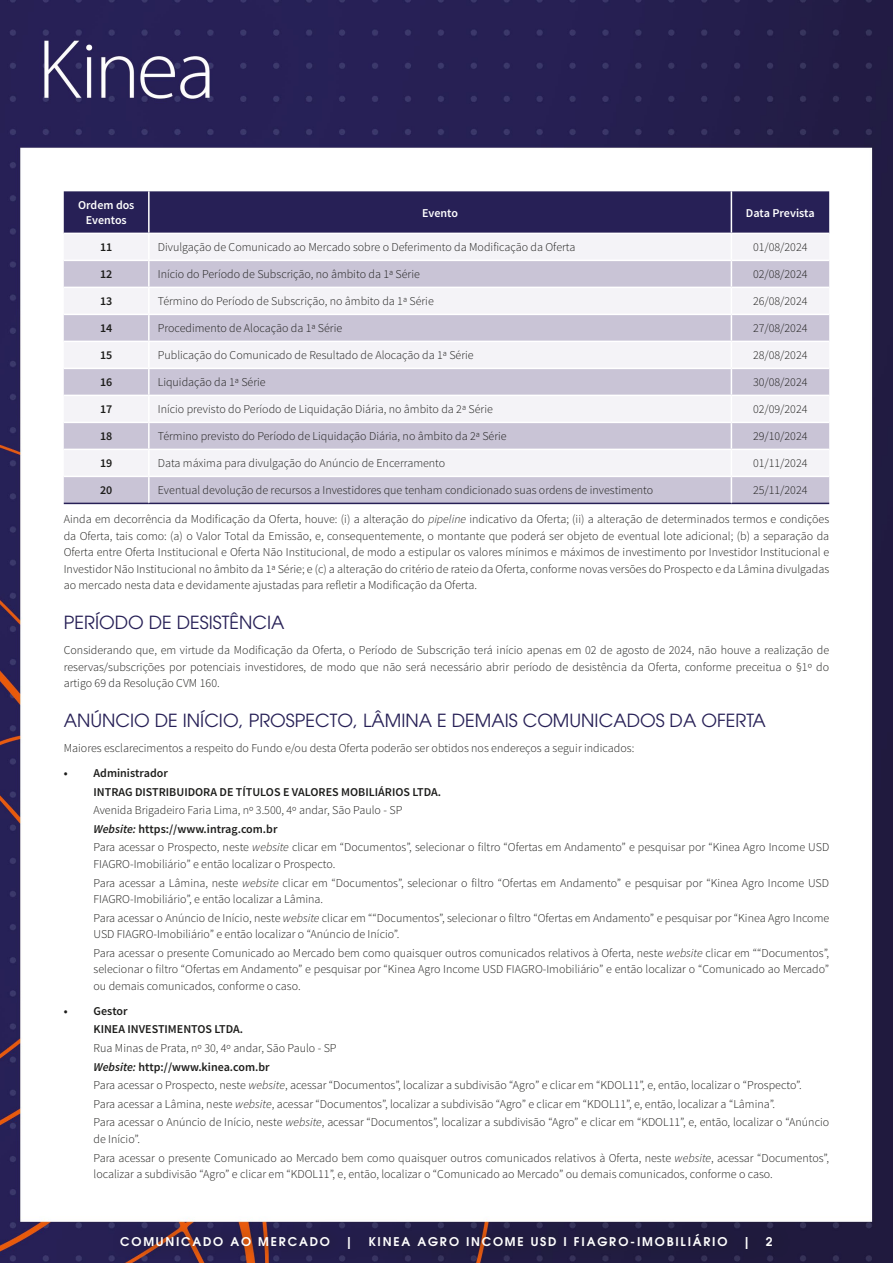
<style>
.page{position:relative;width:893px;height:1263px;background:#fff}
.page>*{position:absolute;margin:0;border:0;box-sizing:border-box;transform-origin:0 0}
.t1{font:18px "ITC Avant Garde Pro";color:#272056}
.t2{font:300 12px/18.6px "Source Sans Pro";color:#1d1d1b}
.t3{font:600 12px/18.6px "Source Sans Pro";color:#1d1d1b}
.t4{font:600 12px "ITC Avant Garde Pro";letter-spacing:.15em;color:#fff}
.t5{font:600 12px/15px "Source Sans Pro";color:#fff;text-align:center}
.s1{font-style:italic}
.s2{font-weight:600;font-style:italic}
.s3{font-weight:600}
</style>
<div class="page">
<img style="left:0;top:0;width:893px;height:1263px">
<div style="left:111px;top:1221px;width:679px;height:41px;background:#1d1d1b;opacity:.75"></div>
<hr style="left:64px;top:503px;width:85px;height:1px;background:#272056">
<hr style="left:149px;top:503px;width:582px;height:1px;background:#272056">
<hr style="left:731px;top:503px;width:98px;height:1px;background:#272056">
<svg style="left:64px;top:191px;width:765px;height:312px"></svg>
<p class="t5" style="left:78px;top:198px;width:58px">Ordem dos<br>Eventos</p>
<p class="t5" style="left:422px;top:206px;width:37px">Evento</p>
<p class="t5" style="left:746px;top:206px;width:70px">Data Prevista</p>
<p class="t3" style="left:100px;top:238px;width:14px">11</p>
<p class="t2" style="left:158px;top:238px;width:419px">Divulgação de Comunicado ao Mercado sobre o Deferimento da Modificação da Oferta</p>
<p class="t2" style="left:753px;top:238px;width:56px">01/08/2024</p>
<p class="t3" style="left:100px;top:265px;width:14px">12</p>
<p class="t2" style="left:158px;top:265px;width:264px">Início do Período de Subscrição, no âmbito da 1ª Série</p>
<p class="t2" style="left:753px;top:265px;width:56px">02/08/2024</p>
<p class="t3" style="left:100px;top:292px;width:14px">13</p>
<p class="t2" style="left:158px;top:292px;width:278px">Término do Período de Subscrição, no âmbito da 1ª Série</p>
<p class="t2" style="left:753px;top:292px;width:56px">26/08/2024</p>
<p class="t3" style="left:100px;top:319px;width:14px">14</p>
<p class="t2" style="left:158px;top:319px;width:186px">Procedimento de Alocação da 1ª Série</p>
<p class="t2" style="left:753px;top:319px;width:56px">27/08/2024</p>
<p class="t3" style="left:100px;top:346px;width:14px">15</p>
<p class="t2" style="left:158px;top:346px;width:317px">Publicação do Comunicado de Resultado de Alocação da 1ª Série</p>
<p class="t2" style="left:753px;top:346px;width:56px">28/08/2024</p>
<p class="t3" style="left:100px;top:373px;width:14px">16</p>
<p class="t2" style="left:158px;top:373px;width:109px">Liquidação da 1ª Série</p>
<p class="t2" style="left:753px;top:373px;width:56px">30/08/2024</p>
<p class="t3" style="left:100px;top:400px;width:14px">17</p>
<p class="t2" style="left:158px;top:400px;width:337px">Início previsto do Período de Liquidação Diária, no âmbito da 2ª Série</p>
<p class="t2" style="left:753px;top:400px;width:56px">02/09/2024</p>
<p class="t3" style="left:100px;top:427px;width:14px">18</p>
<p class="t2" style="left:158px;top:427px;width:350px">Término previsto do Período de Liquidação Diária, no âmbito da 2ª Série</p>
<p class="t2" style="left:753px;top:427px;width:56px">29/10/2024</p>
<p class="t3" style="left:100px;top:454px;width:14px">19</p>
<p class="t2" style="left:158px;top:454px;width:289px">Data máxima para divulgação do Anúncio de Encerramento</p>
<p class="t2" style="left:753px;top:454px;width:56px">01/11/2024</p>
<p class="t3" style="left:100px;top:481px;width:14px">20</p>
<p class="t2" style="left:158px;top:481px;width:497px">Eventual devolução de recursos a Investidores que tenham condicionado suas ordens de investimento</p>
<p class="t2" style="left:753px;top:481px;width:56px">25/11/2024</p>
<p class="t2" style="left:64px;top:511px;width:767px;line-height:16.5px;text-align:justify">Ainda em decorrência da Modificação da Oferta, houve: (i) a alteração do <span class="s1">pipeline</span> indicativo da Oferta; (ii) a alteração de determinados termos e condições da Oferta, tais como: (a) o Valor Total da Emissão, e, consequentemente, o montante que poderá ser objeto de eventual lote adicional; (b) a separação da Oferta entre Oferta Institucional e Oferta Não Institucional, de modo a estipular os valores mínimos e máximos de investimento por Investidor Institucional e Investidor Não Institucional no âmbito da 1ª Série; e (c) a alteração do critério de rateio da Oferta, conforme novas versões do Prospecto e da Lâmina divulgadas ao mercado nesta data e devidamente ajustadas para refletir a Modificação da Oferta.</p>
<h1 class="t1" style="left:64px;top:611px;width:222px">PERÍODO DE DESISTÊNCIA</h1>
<p class="t2" style="left:64px;top:642px;width:767px;line-height:16.5px;text-align:justify">Considerando que, em virtude da Modificação da Oferta, o Período de Subscrição terá início apenas em 02 de agosto de 2024, não houve a realização de reservas/subscrições por potenciais investidores, de modo que não será necessário abrir período de desistência da Oferta, conforme preceitua o §1º do artigo 69 da Resolução CVM 160.</p>
<h1 class="t1" style="left:64px;top:709px;width:704px">ANÚNCIO DE INÍCIO, PROSPECTO, LÂMINA E DEMAIS COMUNICADOS DA OFERTA</h1>
<p class="t2" style="left:64px;top:739px;width:572px">Maiores esclarecimentos a respeito do Fundo e/ou desta Oferta poderão ser obtidos nos endereços a seguir indicados:</p>
<p class="t3" style="left:94px;top:764px;width:349px;text-indent:-30px">• Administrador<br>INTRAG DISTRIBUIDORA DE TÍTULOS E VALORES MOBILIÁRIOS LTDA.</p>
<p class="t2" style="left:94px;top:801px;width:737px">Avenida Brigadeiro Faria Lima, nº 3.500, 4º andar, São Paulo - SP<br><span class="s2">Website:</span> <span class="s3">https://www.intrag.com.br<br></span>Para acessar o Prospecto, neste <span class="s1">website</span> clicar em “Documentos”, selecionar o filtro “Ofertas em Andamento” e pesquisar por “Kinea Agro Income USD</p>
<p class="t2" style="left:94px;top:855px;width:737px">FIAGRO-Imobiliário” e então localizar o Prospecto.<br>Para acessar a Lâmina, neste <span class="s1">website</span> clicar em “Documentos”, selecionar o filtro “Ofertas em Andamento” e pesquisar por “Kinea Agro Income USD</p>
<p class="t2" style="left:94px;top:890px;width:737px">FIAGRO-Imobiliário”, e então localizar a Lâmina.<br>Para acessar o Anúncio de Início, neste <span class="s1">website</span> clicar em ““Documentos”, selecionar o filtro “Ofertas em Andamento” e pesquisar por “Kinea Agro Income</p>
<p class="t2" style="left:94px;top:925px;width:737px">USD FIAGRO-Imobiliário” e então localizar o “Anúncio de Início”.<br>Para acessar o presente Comunicado ao Mercado bem como quaisquer outros comunicados relativos à Oferta, neste <span class="s1">website</span> clicar em ““Documentos”,</p>
<p class="t2" style="left:94px;top:961px;width:737px;line-height:16.5px">selecionar o filtro “Ofertas em Andamento” e pesquisar por “Kinea Agro Income USD FIAGRO-Imobiliário” e então localizar o “Comunicado ao Mercado” ou demais comunicados, conforme o caso.</p>
<p class="t3" style="left:94px;top:1002px;width:151px;text-indent:-30px">• Gestor<br>KINEA INVESTIMENTOS LTDA.</p>
<p class="t2" style="left:94px;top:1039px;width:737px">Rua Minas de Prata, nº 30, 4º andar, São Paulo - SP<br><span class="s2">Website:</span> <span class="s3">http://www.kinea.com.br<br></span>Para acessar o Prospecto, neste <span class="s1">website</span>, acessar “Documentos”, localizar a subdivisão “Agro” e clicar em “KDOL11”, e, então, localizar o “Prospecto”.<br>Para acessar a Lâmina, neste <span class="s1">website</span>, acessar “Documentos”, localizar a subdivisão “Agro” e clicar em “KDOL11”, e, então, localizar a “Lâmina”.<br>Para acessar o Anúncio de Início, neste <span class="s1">website</span>, acessar “Documentos”, localizar a subdivisão “Agro” e clicar em “KDOL11”, e, então, localizar o “Anúncio</p>
<p class="t2" style="left:94px;top:1130px;width:737px">de Início”.<br>Para acessar o presente Comunicado ao Mercado bem como quaisquer outros comunicados relativos à Oferta, neste <span class="s1">website</span>, acessar “Documentos”,</p>
<p class="t2" style="left:94px;top:1165px;width:681px">localizar a subdivisão “Agro” e clicar em “KDOL11”, e, então, localizar o “Comunicado ao Mercado” ou demais comunicados, conforme o caso.</p>
<p class="t4" style="left:120px;top:1234px;width:211px">COMUNICADO AO MERCADO</p>
<p class="t4" style="left:346px;top:1234px;width:9px">|</p>
<p class="t4" style="left:368px;top:1234px;width:361px">KINEA AGRO INCOME USD I FIAGRO-IMOBILIÁRIO</p>
<p class="t4" style="left:743px;top:1234px;width:9px">|</p>
<p class="t4" style="left:766px;top:1234px;width:8px">2</p>
</div>
